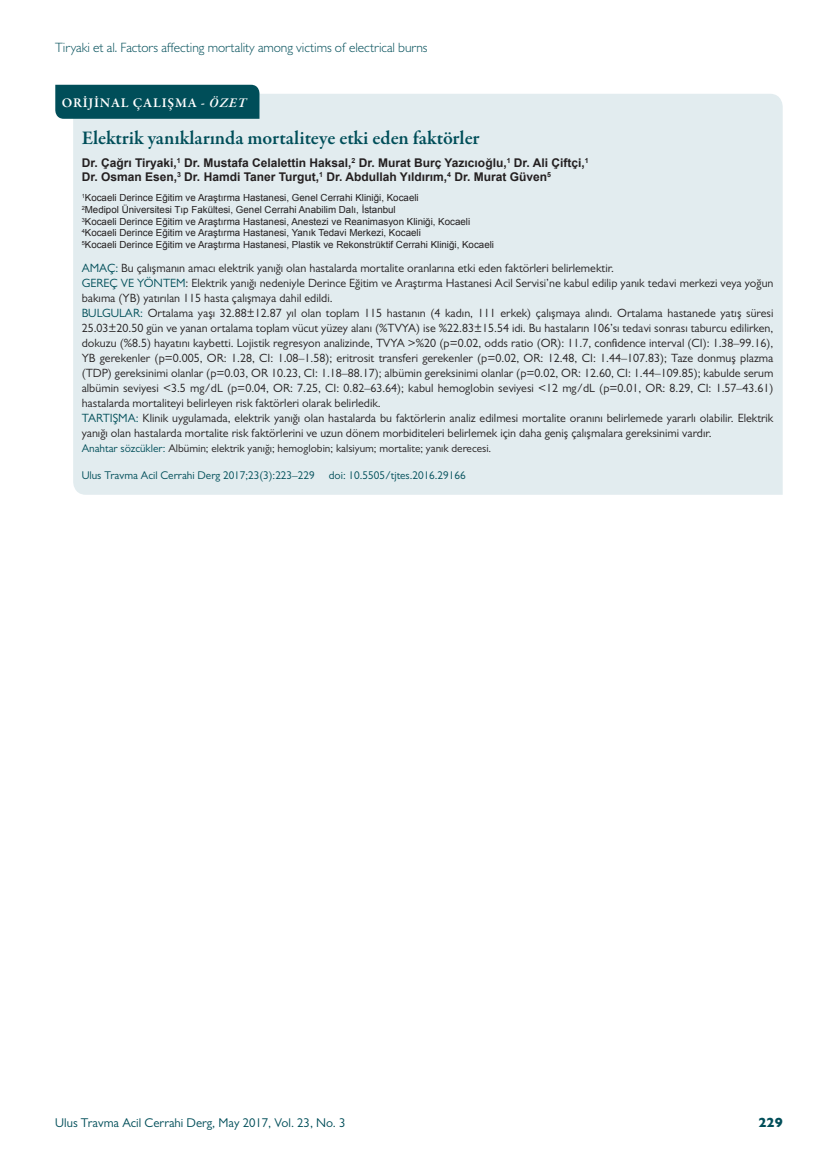
<style>
.page{position:relative;width:838px;height:1170px;background:#fff}
.page>*{position:absolute;margin:0;border:0;box-sizing:border-box;transform-origin:0 0}
.t1{font:600 19.5px "Garamond Premr Pro";color:#004e59}
.t2{font:300 13.5px "Gill Sans MT Pro";letter-spacing:-.005em;color:#004e59}
.t3{font:600 13.5px "Garamond Premr Pro";letter-spacing:.055em;color:#fff}
.t4{font:800 13.5px "Gill Sans MT Pro";color:#004e59}
.t5{font:12.75px "Gill Sans MT Pro";color:#004e59}
.t6{font:12px/15px "Gill Sans MT Pro";color:#231f20}
.t7{font:700 12px/14.4px "Arial";color:#231f20}
.t8{font:11.25px "Gill Sans MT Pro";color:#231f20}
.t9{font:11.25px "Gill Sans MT Pro";color:#004e59}
.t10{font:9.75px/11.7px "Arial";color:#231f20}
.s1{font-style:italic}
.s2{color:#004e59}
</style>
<div class="page">
<div style="left:73px;top:94px;width:709px;height:400px;background:#e2ecef"></div>
<div style="left:55px;top:85px;width:204px;height:34px;background:#004e59"></div>
<p class="t2" style="left:55px;top:39px;width:374px">Tiryaki et al. Factors affecting mortality among victims of electrical burns</p>
<p class="t3" style="left:62px;top:94px;width:186px">ORİJİNAL ÇALIŞMA - <span class="s1">ÖZET</span></p>
<h1 class="t1" style="left:82px;top:126px;width:399px">Elektrik yanıklarında mortaliteye etki eden faktörler</h1>
<p class="t7" style="left:82px;top:156px;width:508px">Dr. Çağrı Tiryaki,<sup>1</sup> Dr. Mustafa Celalettin Haksal,<sup>2</sup> Dr. Murat Burç Yazıcıoğlu,<sup>1</sup> Dr. Ali Çiftçi,<sup>1<br></sup>Dr. Osman Esen,<sup>3</sup> Dr. Hamdi Taner Turgut,<sup>1</sup> Dr. Abdullah Yıldırım,<sup>4</sup> Dr. Murat Güven<sup>5</sup></p>
<p class="t10" style="left:82px;top:192px;width:414px"><sup>1</sup>Kocaeli Derince Eğitim ve Araştırma Hastanesi, Genel Cerrahi Kliniği, Kocaeli<br><sup>2</sup>Medipol Üniversitesi Tıp Fakültesi, Genel Cerrahi Anabilim Dalı, İstanbul<br><sup>3</sup>Kocaeli Derince Eğitim ve Araştırma Hastanesi, Anestezi ve Reanimasyon Kliniği, Kocaeli <sup>4</sup>Kocaeli Derince Eğitim ve Araştırma Hastanesi, Yanık Tedavi Merkezi, Kocaeli<br><sup>5</sup>Kocaeli Derince Eğitim ve Araştırma Hastanesi, Plastik ve Rekonstrüktif Cerrahi Kliniği, Kocaeli</p>
<p class="t6" style="left:82px;top:260px;width:693px"><span class="s2">AMAÇ:</span> Bu çalışmanın amacı elektrik yanığı olan hastalarda mortalite oranlarına etki eden faktörleri belirlemektir.<br><span class="s2">GEREÇ VE YÖNTEM</span>: Elektrik yanığı nedeniyle Derince Eğitim ve Araştırma Hastanesi Acil Servisi’ne kabul edilip yanık tedavi merkezi veya yoğun bakıma (YB) yatırılan 115 hasta çalışmaya dahil edildi.<br><span class="s2">BULGULAR:</span> Ortalama yaşı 32.88±12.87 yıl olan toplam 115 hastanın (4 kadın, 111 erkek) çalışmaya alındı. Ortalama hastanede yatış süresi 25.03±20.50 gün ve yanan ortalama toplam vücut yüzey alanı (%TVYA) ise %22.83±15.54 idi. Bu hastaların 106’sı tedavi sonrası taburcu edilirken, dokuzu (%8.5) hayatını kaybetti. Lojistik regresyon analizinde, TVYA &gt;%20 (p=0.02, odds ratio (OR): 11.7, confidence interval (CI): 1.38–99.16), YB gerekenler (p=0.005, OR: 1.28, CI: 1.08–1.58); eritrosit transferi gerekenler (p=0.02, OR: 12.48, CI: 1.44–107.83); Taze donmuş plazma (TDP) gereksinimi olanlar (p=0.03, OR 10.23, CI: 1.18–88.17); albümin gereksinimi olanlar (p=0.02, OR: 12.60, CI: 1.44–109.85); kabulde serum albümin seviyesi &lt;3.5 mg/dL (p=0.04, OR: 7.25, CI: 0.82–63.64); kabul hemoglobin seviyesi &lt;12 mg/dL (p=0.01, OR: 8.29, CI: 1.57–43.61) hastalarda mortaliteyi belirleyen risk faktörleri olarak belirledik.<br><span class="s2">TARTIŞMA:</span> Klinik uygulamada, elektrik yanığı olan hastalarda bu faktörlerin analiz edilmesi mortalite oranını belirlemede yararlı olabilir. Elektrik yanığı olan hastalarda mortalite risk faktörlerini ve uzun dönem morbiditeleri belirlemek için daha geniş çalışmalara gereksinimi vardır.</p>
<p class="t8" style="left:82px;top:442px;width:411px"><span class="s2">Anahtar sözcükler:</span> Albümin; elektrik yanığı; hemoglobin; kalsiyum; mortalite; yanık derecesi.</p>
<p class="t9" style="left:82px;top:469px;width:234px">Ulus Travma Acil Cerrahi Derg 2017;23(3):223–229</p>
<p class="t9" style="left:329px;top:469px;width:138px">doi: 10.5505/tjtes.2016.29166</p>
<p class="t5" style="left:55px;top:1115px;width:291px">Ulus Travma Acil Cerrahi Derg, May 2017, Vol. 23, No. 3</p>
<p class="t4" style="left:758px;top:1114px;width:26px">229</p>
</div>
